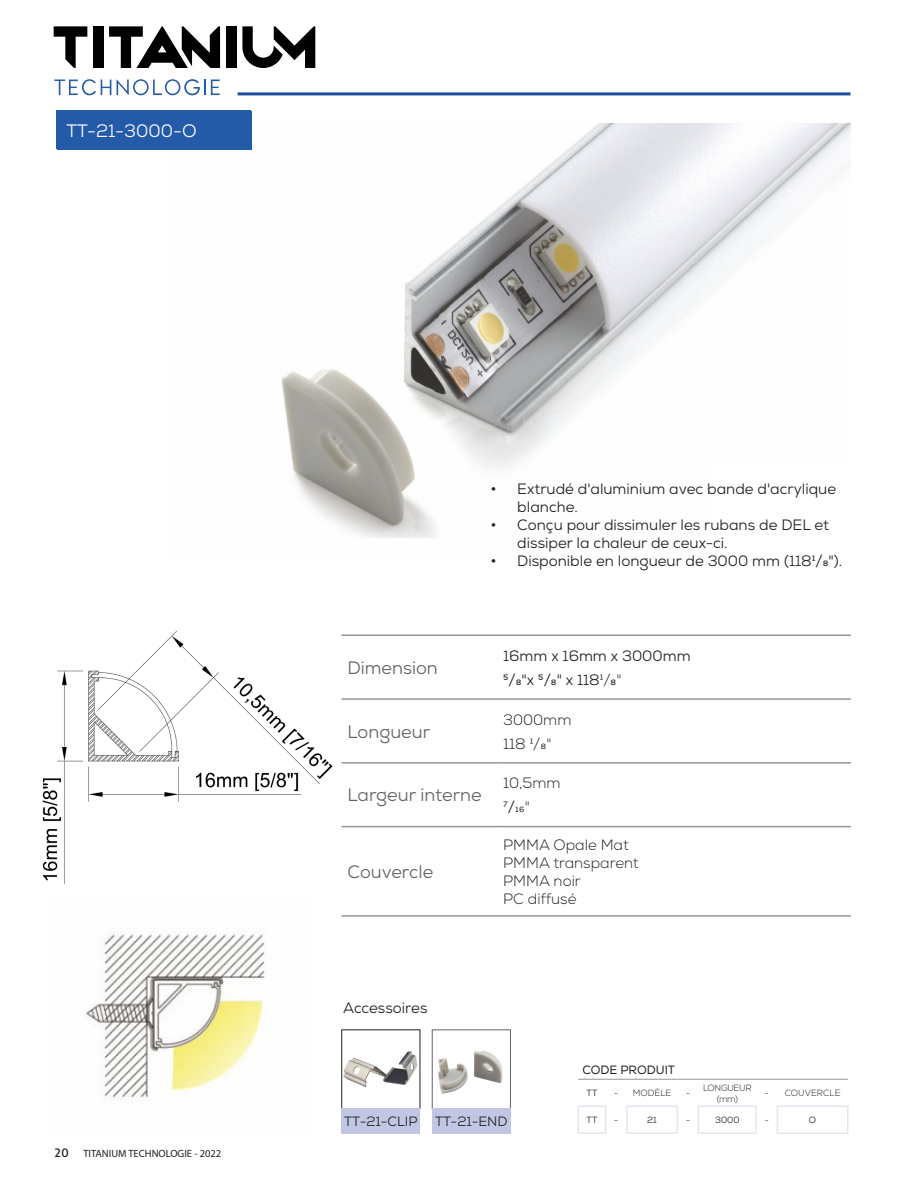
<style>
.page{position:relative;width:918px;height:1188px;background:#fff}
.page>*{position:absolute;margin:0;border:0;box-sizing:border-box;transform-origin:0 0}
.t1{font:18px "Nexa";color:#636366}
.t2{font:18px "Nexa";color:#fff}
.t3{font:15px/18px "Nexa";color:#231f20}
.t4{font:300 15px/18px "Nexa";color:#231f20}
.t5{font:13.5px "Nexa";color:#231f20}
.t6{font:12px "Nexa";color:#231f20}
.t7{font:10.5px "Myriad Pro";color:#231f20}
.t8{font:300 9px "Nexa";color:#231f20}
.t9{font:300 9px/10.8px "Nexa";letter-spacing:-.03em;color:#231f20;text-align:center}
.t10{font:9px "Nexa";color:#231f20}
.s1{font-family:"Aller";font-size:12px}
.s2{font-weight:300;font-size:18px}
.s3{font-weight:300}
.s4{font-weight:400}
</style>
<div class="page">
<hr style="left:238px;top:92px;width:612px;height:3px;background:#1b4ea1">
<div style="left:56px;top:111px;width:195px;height:38px;background:#245ba9"></div>
<img style="left:281px;top:124px;width:570px;height:414px">
<img style="left:42px;top:630px;width:291px;height:254px">
<img style="left:86px;top:934px;width:180px;height:169px">
<div style="left:58px;top:112px;width:194px;height:38px;background:#245ba9"></div>
<hr style="left:342px;top:635px;width:155px;height:1px;background:#939598">
<hr style="left:497px;top:635px;width:354px;height:1px;background:#939598">
<hr style="left:342px;top:698px;width:155px;height:2px;background:#939598">
<hr style="left:497px;top:698px;width:354px;height:2px;background:#939598">
<hr style="left:342px;top:762px;width:155px;height:2px;background:#939598">
<hr style="left:497px;top:762px;width:354px;height:2px;background:#939598">
<hr style="left:342px;top:826px;width:155px;height:1px;background:#939598">
<hr style="left:497px;top:826px;width:354px;height:1px;background:#939598">
<hr style="left:342px;top:915px;width:155px;height:2px;background:#939598">
<hr style="left:497px;top:915px;width:354px;height:2px;background:#939598">
<img style="left:344px;top:1051px;width:74px;height:36px">
<div style="left:342px;top:1108px;width:78px;height:26px;background:#c0c6e3"></div>
<img style="left:438px;top:1050px;width:65px;height:44px">
<div style="left:432px;top:1030px;width:79px;height:79px;border:1px solid #636366"></div>
<div style="left:432px;top:1108px;width:78px;height:26px;background:#c0c6e3"></div>
<svg style="left:578px;top:1079px;width:49px;height:1px"></svg>
<hr style="left:627px;top:1079px;width:50px;height:1px;background:#939598">
<svg style="left:677px;top:1079px;width:22px;height:1px"></svg>
<hr style="left:699px;top:1079px;width:57px;height:1px;background:#939598">
<svg style="left:756px;top:1079px;width:21px;height:1px"></svg>
<hr style="left:777px;top:1079px;width:71px;height:1px;background:#939598">
<hr style="left:777px;top:1106px;width:72px;height:1px;background:#e4e6f3">
<hr style="left:847px;top:1107px;width:2px;height:25px;background:#e4e6f3">
<hr style="left:777px;top:1132px;width:72px;height:2px;background:#e4e6f3">
<hr style="left:698px;top:1132px;width:59px;height:2px;background:#e4e6f3">
<hr style="left:626px;top:1132px;width:52px;height:2px;background:#e4e6f3">
<svg style="left:577px;top:1106px;width:270px;height:27px"></svg>
<hr style="left:577px;top:1132px;width:29px;height:2px;background:#e4e6f3">
<svg style="left:54px;top:79px;width:57px;height:16px"></svg>
<svg style="left:117px;top:79px;width:103px;height:16px"></svg>
<div style="left:226px;top:26px;width:11px;height:42px;background:#000001"></div>
<svg style="left:109px;top:26px;width:111px;height:42px"></svg>
<svg style="left:54px;top:26px;width:33px;height:42px"></svg>
<div style="left:93px;top:26px;width:10px;height:42px;background:#000001"></div>
<svg style="left:242px;top:26px;width:73px;height:42px"></svg>
<p class="t2" style="left:66px;top:120px;width:132px">TT-21-3000-O</p>
<p class="t2" style="left:94px;top:119px;width:89px">TRK-163R</p>
<p class="t7" style="left:54px;top:1147px;width:169px"><span class="s1">20</span> TITANIUM TECHNOLOGIE - 2022</p>
<p class="t3" style="left:517px;top:480px;width:320px;text-indent:-27px"><span class="s2">•</span> Extrudé d'aluminium avec bande d'acrylique blanche.</p>
<p class="t3" style="left:517px;top:516px;width:313px;text-indent:-27px"><span class="s2">•</span> Conçu pour dissimuler les rubans de DEL et dissiper la chaleur de ceux-ci.</p>
<p class="t3" style="left:490px;top:552px;width:354px"><span class="s2">•</span> Disponible en longueur de 3000 mm (1181/8").</p>
<p class="t1" style="left:348px;top:656px;width:92px">Dimension</p>
<p class="t1" style="left:348px;top:720px;width:84px">Longueur</p>
<p class="t1" style="left:348px;top:784px;width:136px">Largeur interne</p>
<p class="t1" style="left:348px;top:860px;width:87px">Couvercle</p>
<p class="t3" style="left:503px;top:644px;width:189px;line-height:24px">16mm x 16mm x 3000mm<br>5/8"x 5/8" x 118<span class="s3">1/</span>8<span class="s3">"</span></p>
<p class="t4" style="left:503px;top:708px;width:70px;line-height:24px">3000mm<br>118 1/8"</p>
<p class="t4" style="left:503px;top:772px;width:59px;line-height:24px">10,5mm<br>7<span class="s4">/</span>16"</p>
<p class="t4" style="left:503px;top:836px;width:137px">PMMA Opale Mat<br>PMMA transparent<br>PMMA noir<br>PC diffusé</p>
<p class="t3" style="left:343px;top:999px;width:86px">Accessoires</p>
<p class="t5" style="left:344px;top:1113px;width:75px">TT-21-CLIP</p>
<p class="t5" style="left:435px;top:1113px;width:74px">TT-21-END</p>
<p class="t6" style="left:582px;top:1062px;width:94px">CODE PRODUIT</p>
<p class="t10" style="left:587px;top:1087px;width:12px">TT</p>
<p class="t8" style="left:614px;top:1088px;width:59px">- MODÈLE</p>
<p class="t8" style="left:686px;top:1088px;width:6px">-</p>
<p class="t9" style="left:703px;top:1082px;width:50px">LONGUEUR (mm)</p>
<p class="t8" style="left:765px;top:1088px;width:77px">- COUVERCLE</p>
<p class="t10" style="left:587px;top:1114px;width:12px">TT</p>
<p class="t8" style="left:614px;top:1115px;width:6px">-</p>
<p class="t10" style="left:647px;top:1114px;width:11px">21</p>
<p class="t8" style="left:686px;top:1115px;width:6px">-</p>
<p class="t10" style="left:715px;top:1114px;width:26px">3000</p>
<p class="t8" style="left:765px;top:1115px;width:6px">-</p>
<p class="t10" style="left:809px;top:1114px;width:9px">O</p>
</div>
